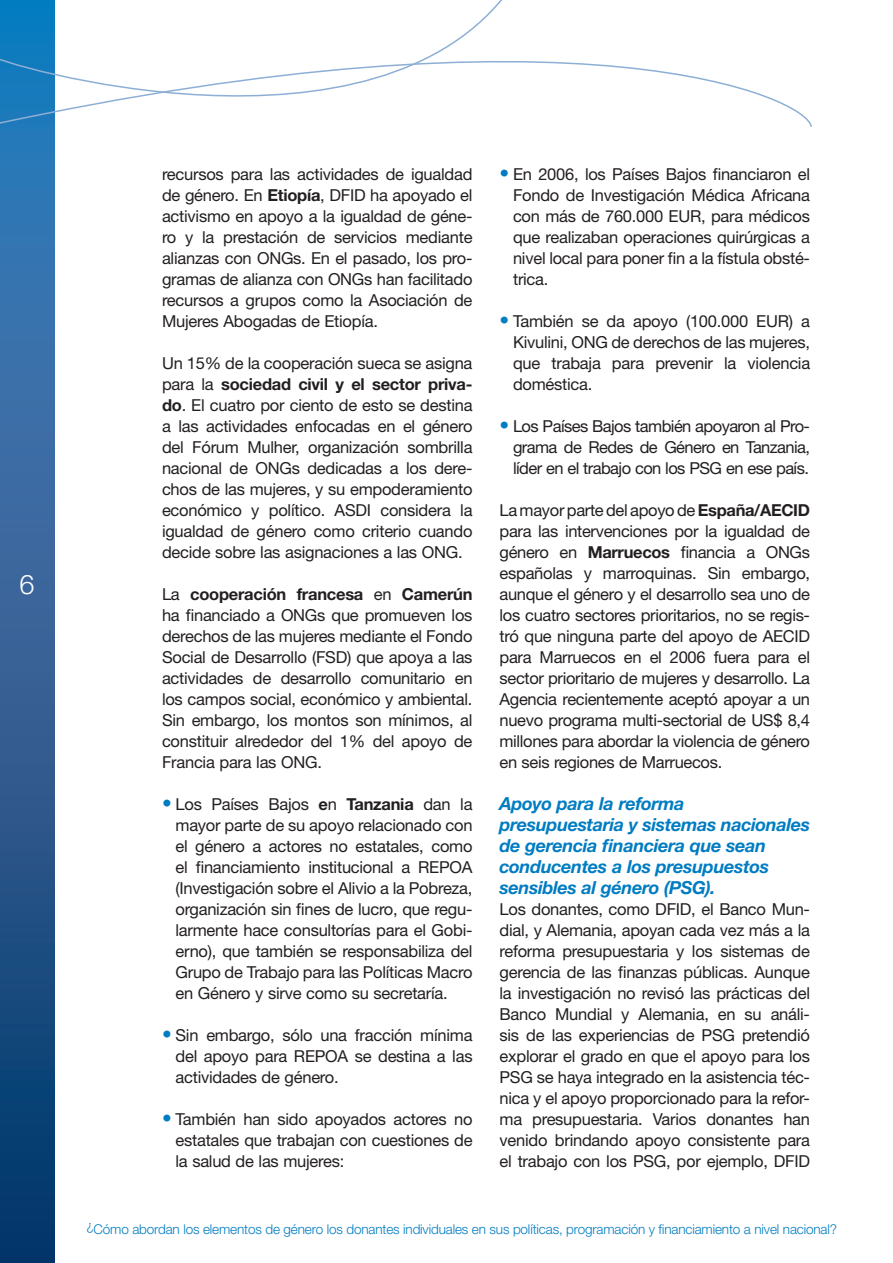
<style>
.page{position:relative;width:893px;height:1263px;background:#fff}
.page>*{position:absolute;margin:0;border:0;box-sizing:border-box;transform-origin:0 0}
.t1{font:300 27px "Helvetica Neue";color:#fff}
.t2{font:italic 700 18px/21px "Helvetica Neue";letter-spacing:-.02em;color:#007cc2}
.t3{font:16.5px/21px "Helvetica Neue";letter-spacing:-.015em;color:#231f20;text-align:justify}
.t4{font:300 13.5px "Helvetica Neue";letter-spacing:-.01em;color:#007cc2}
.s1{font-weight:700}
.s2{font-weight:700;font-size:19.5px;color:#007cc2}
</style>
<div class="page">
<svg style="left:0;top:175px;width:54px;height:1088px;background:#295a91"></svg>
<svg style="left:514px;top:61px;width:298px;height:66px"></svg>
<svg style="left:0;top:0;width:514px;height:175px"></svg>
<h1 class="t1" style="left:19px;top:568px;width:17px">6</h1>
<p class="t3" style="left:162px;top:163px;width:312px">recursos para las actividades de igualdad de género. En <span class="s1">Etiopía</span>, DFID ha apoyado el activismo en apoyo a la igualdad de géne&shy;ro y la prestación de servicios mediante alianzas con ONGs. En el pasado, los pro&shy;gramas de alianza con ONGs han facilitado recursos a grupos como la Asociación de Mujeres Abogadas de Etiopía.</p>
<p class="t3" style="left:162px;top:352px;width:312px">Un 15% de la cooperación sueca se asigna para la <span class="s1">sociedad civil y el sector priva&shy;do</span>. El cuatro por ciento de esto se destina a las actividades enfocadas en el género del Fórum Mulher, organización sombrilla nacional de ONGs dedicadas a los dere&shy;chos de las mujeres, y su empoderamiento económico y político. ASDI considera la igualdad de género como criterio cuando decide sobre las asignaciones a las ONG.</p>
<p class="t3" style="left:162px;top:583px;width:312px">La <span class="s1">cooperación francesa</span> en <span class="s1">Camerún </span>ha financiado a ONGs que promueven los derechos de las mujeres mediante el Fondo Social de Desarrollo (FSD) que apoya a las actividades de desarrollo comunitario en los campos social, económico y ambiental.<br>Sin embargo, los montos son mínimos, al constituir alrededor del 1% del apoyo de Francia para las ONG.</p>
<p class="t3" style="left:175px;top:793px;width:299px;text-indent:-13px"><span class="s2">•</span> Los Países Bajos <span class="s1">e</span>n <span class="s1">Tanzania</span> dan la mayor parte de su apoyo relacionado con el género a actores no estatales, como el financiamiento institucional a REPOA (Investigación sobre el Alivio a la Pobreza, organización sin fines de lucro, que regu&shy;larmente hace consultorías para el Gobi&shy;erno), que también se responsabiliza del Grupo de Trabajo para las Políticas Macro en Género y sirve como su secretaría.</p>
<p class="t3" style="left:176px;top:1024px;width:299px;text-indent:-14px"><span class="s2">•</span> Sin embargo, sólo una fracción mínima del apoyo para REPOA se destina a las actividades de género.</p>
<p class="t3" style="left:176px;top:1108px;width:299px;text-indent:-14px"><span class="s2">•</span> También han sido apoyados actores no estatales que trabajan con cuestiones de la salud de las mujeres:</p>
<p class="t3" style="left:513px;top:163px;width:299px;text-indent:-14px"><span class="s2">•</span> En 2006, los Países Bajos financiaron el Fondo de Investigación Médica Africana con más de 760.000 EUR, para médicos que realizaban operaciones quirúrgicas a nivel local para poner fin a la fístula obsté&shy;trica.</p>
<p class="t3" style="left:513px;top:310px;width:299px;text-indent:-14px"><span class="s2">•</span> También se da apoyo (100.000 EUR) a Kivulini, ONG de derechos de las mujeres, que trabaja para prevenir la violencia doméstica.</p>
<p class="t3" style="left:513px;top:415px;width:299px;text-indent:-14px"><span class="s2">•</span> Los Países Bajos también apoyaron al Pro&shy;grama de Redes de Género en Tanzania, líder en el trabajo con los PSG en ese país.</p>
<p class="t3" style="left:499px;top:499px;width:312px">La mayor parte del apoyo de <span class="s1">España/AECID </span>para las intervenciones por la igualdad de género en <span class="s1">Marruecos</span> financia a ONGs españolas y marroquinas. Sin embargo, aunque el género y el desarrollo sea uno de los cuatro sectores prioritarios, no se regis&shy;tró que ninguna parte del apoyo de AECID para Marruecos en el 2006 fuera para el sector prioritario de mujeres y desarrollo. La Agencia recientemente aceptó apoyar a un nuevo programa multi-sectorial de US$ 8,4 millones para abordar la violencia de género en seis regiones de Marruecos.</p>
<p class="t2" style="left:500px;top:793px;width:312px">Apoyo para la reforma presupuestaria y sistemas nacionales de gerencia financiera que sean conducentes a los presupuestos sensibles al género (PSG).</p>
<p class="t3" style="left:500px;top:898px;width:312px">Los donantes, como DFID, el Banco Mun&shy;dial, y Alemania, apoyan cada vez más a la reforma presupuestaria y los sistemas de gerencia de las finanzas públicas. Aunque la investigación no revisó las prácticas del Banco Mundial y Alemania, en su análi&shy;sis de las experiencias de PSG pretendió explorar el grado en que el apoyo para los PSG se haya integrado en la asistencia téc&shy;nica y el apoyo proporcionado para la refor&shy;ma presupuestaria. Varios donantes han venido brindando apoyo consistente para el trabajo con los PSG, por ejemplo, DFID</p>
<p class="t4" style="left:86px;top:1221px;width:752px">¿Cómo abordan los elementos de género los donantes individuales en sus políticas, programación y financiamiento a nivel nacional?</p>
</div>
